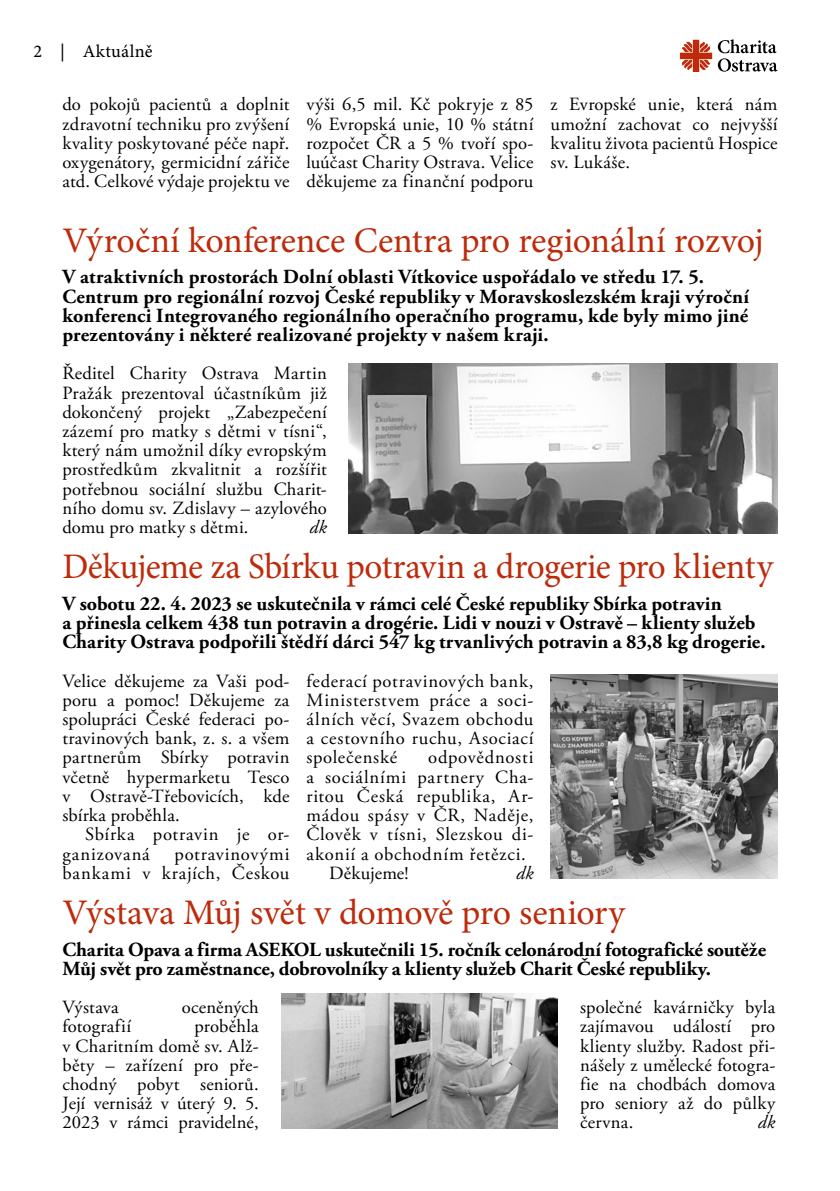
<style>
.page{position:relative;width:840px;height:1191px;background:#fff}
.page>*{position:absolute;margin:0;border:0;box-sizing:border-box;transform-origin:0 0}
.t1{font:36px "Minion Pro";letter-spacing:-.015em;color:#bd2b0b}
.t2{font:700 20px/19.2px "Adobe Garamond Pro";letter-spacing:.005em;color:#000}
.t3{font:18.6px/19.2px "Adobe Garamond Pro";letter-spacing:.02em;color:#000;text-align:justify}
.t4{font:18.6px "Adobe Garamond Pro";letter-spacing:.04em;color:#000}
.t5{font:18.6px/19.2px "Adobe Garamond Pro";letter-spacing:.045em;color:#000}
.t6{font:italic 18.6px "Adobe Garamond Pro";color:#000}
.t7{font:18px "Minion Pro Capt";letter-spacing:.015em;color:#000}
</style>
<div class="page">
<svg style="left:717px;top:39px;width:60px;height:33px"></svg>
<svg style="left:679px;top:40px;width:32px;height:32px"></svg>
<img style="left:348px;top:364px;width:429px;height:169px">
<img style="left:281px;top:994px;width:276px;height:134px">
<img style="left:550px;top:675px;width:227px;height:203px">
<p class="t7" style="left:34px;top:39px;width:120px">2 | Aktuálně</p>
<p class="t3" style="left:62px;top:96px;width:228px">do pokojů pacientů a doplnit zdravotní techniku pro zvýšení kvality poskytované péče např. oxygenátory, germicidní zářiče atd. Celkové výdaje projektu ve</p>
<p class="t3" style="left:306px;top:96px;width:228px">výši 6,5 mil. Kč pokryje z 85 % Evropská unie, 10 % státní rozpočet ČR a 5 % tvoří spo&shy;luúčast Charity Ostrava. Velice děkujeme za finanční podporu</p>
<p class="t3" style="left:550px;top:96px;width:228px">z Evropské unie, která nám umožní zachovat co nejvyšší kvalitu života pacientů Hospice sv. Lukáše.</p>
<h1 class="t1" style="left:62px;top:216px;width:702px">Výroční konference Centra pro regionální rozvoj</h1>
<p class="t2" style="left:62px;top:268px;width:688px">V atraktivních prostorách Dolní oblasti Vítkovice uspořádalo ve středu 17. 5.<br>Centrum pro regionální rozvoj České republiky v Moravskoslezském kraji výroční konferenci Integrovaného regionálního operačního programu, kde byly mimo jiné prezentovány i některé realizované projekty v našem kraji.</p>
<p class="t3" style="left:62px;top:364px;width:266px">Ředitel Charity Ostrava Martin Pražák prezentoval účastníkům již dokončený projekt „Zabezpečení zázemí pro matky s dětmi v tísni“, který nám umožnil díky evropským prostředkům zkvalitnit a rozšířit potřebnou sociální službu Charit&shy;ního domu sv. Zdislavy – azylového domu pro matky s dětmi.</p>
<p class="t6" style="left:309px;top:516px;width:19px">dk</p>
<h1 class="t1" style="left:62px;top:543px;width:711px">Děkujeme za Sbírku potravin a drogerie pro klienty</h1>
<p class="t2" style="left:62px;top:594px;width:704px">V sobotu 22. 4. 2023 se uskutečnila v rámci celé České republiky Sbírka potravin<br>a přinesla celkem 438 tun potravin a drogérie. Lidi v nouzi v Ostravě – klienty služeb<br>Charity Ostrava podpořili štědří dárci 547 kg trvanlivých potravin a 83,8 kg drogerie.</p>
<p class="t3" style="left:62px;top:672px;width:228px">Velice děkujeme za Vaši pod&shy;poru a pomoc! Děkujeme za spolupráci České federaci po&shy;travinových bank, z. s. a všem partnerům Sbírky potravin včetně hypermarketu Tesco v Ostravě-Třebovicích, kde sbírka proběhla.</p>
<p class="t5" style="left:62px;top:825px;width:228px;text-indent:23px">Sbírka potravin je or&shy;ganizovaná</p>
<p class="t5" style="left:62px;top:844px;width:228px;text-align:right">potravinovými<br>bankami v krajích, Českou</p>
<p class="t3" style="left:306px;top:672px;width:228px">federací potravinových bank, Ministerstvem práce a soci&shy;álních věcí, Svazem obchodu a cestovního ruchu, Asociací společenské</p>
<p class="t4" style="left:428px;top:746px;width:107px">odpovědnosti</p>
<p class="t5" style="left:306px;top:768px;width:228px">a sociálními partnery Cha-</p>
<p class="t4" style="left:306px;top:785px;width:228px">ritou Česká republika, Ar-</p>
<p class="t4" style="left:306px;top:804px;width:228px">mádou spásy v ČR, Naděje,</p>
<p class="t4" style="left:306px;top:823px;width:228px">Člověk v tísni, Slezskou di-</p>
<p class="t4" style="left:306px;top:842px;width:221px">akonií a obchodním řetězci.</p>
<p class="t3" style="left:329px;top:864px;width:81px">Děkujeme!</p>
<p class="t6" style="left:516px;top:861px;width:19px">dk</p>
<h1 class="t1" style="left:62px;top:888px;width:564px">Výstava Můj svět v domově pro seniory</h1>
<p class="t2" style="left:62px;top:940px;width:704px">Charita Opava a firma ASEKOL uskutečnili 15. ročník celonárodní fotografické soutěže<br>Můj svět pro zaměstnance, dobrovolníky a klienty služeb Charit České republiky.</p>
<p class="t3" style="left:62px;top:998px;width:58px">Výstava</p>
<p class="t3" style="left:182px;top:998px;width:78px">oceněných</p>
<p class="t3" style="left:62px;top:1017px;width:70px">fotografií</p>
<p class="t3" style="left:579px;top:998px;width:197px">společné kavárničky byla zajímavou událostí pro klienty služby. Radost při&shy;nášely z umělecké fotogra&shy;fie na chodbách domova pro seniory až do půlky června.</p>
<p class="t3" style="left:62px;top:1017px;width:198px;text-indent:132px">proběhla v Charitním domě sv. Alž&shy;běty – zařízení pro pře&shy;chodný pobyt seniorů.<br>Její vernisáž v úterý 9. 5.<br>2023 v rámci pravidelné,</p>
<p class="t6" style="left:757px;top:1111px;width:19px">dk</p>
</div>
